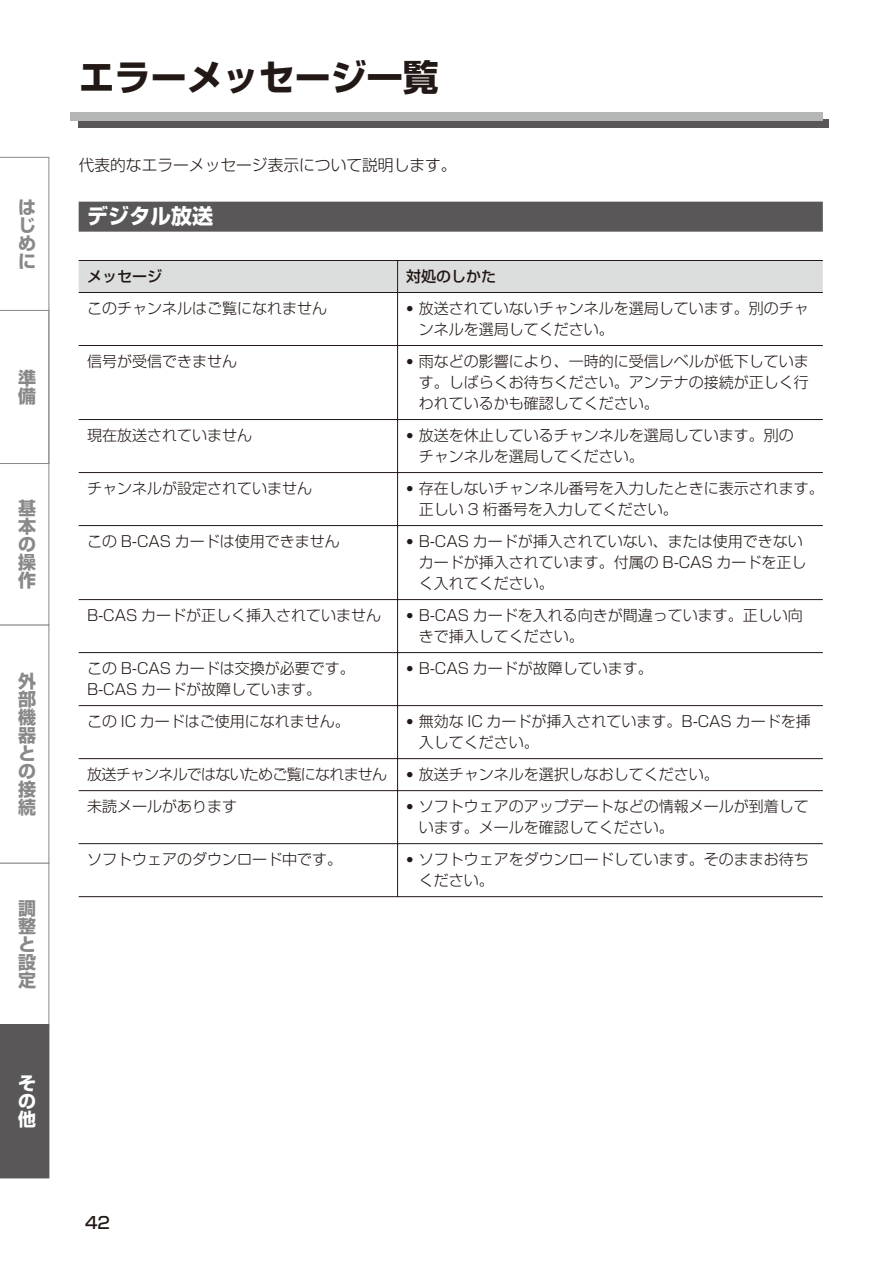
<style>
.page{position:relative;width:893px;height:1263px;background:#fff}
.page>*{position:absolute;margin:0;border:0;box-sizing:border-box;transform-origin:0 0}
.t1{font:36px "Shin Go Pro Bold 90 msp RKSJ H";color:#221815}
.t2{font:21px "Shin Go Pro Bold 90 msp RKSJ H";color:#fff}
.t3{font:18px/18px "Shin Go Pro Bold 90 msp RKSJ V";color:#898989;text-align:justify}
.t4{font:18px/18px "Shin Go Pro Bold 90 msp RKSJ V";color:#fff;text-align:justify}
.t5{font:16.5px "Shin Go Pro Medium 90 msp RKSJ H";color:#221815}
.t6{font:15.75px "Shin Go Pro Light 90 msp RKSJ H";color:#221815}
.t7{font:15px/21px "Shin Go Pro Light 90 msp RKSJ H";color:#221815}
.t8{font:15px "Shin Go Pro Light 90 msp RKSJ H";letter-spacing:-.05em;color:#221815}
.t9{font:15px "Shin Go Pro Medium 90 msp RKSJ H";color:#221815}
.s1{font-family:"Helvetica";font-weight:300}
</style>
<div class="page">
<div style="left:79px;top:119px;width:750px;height:9px;background:#595757"></div>
<div style="left:70px;top:113px;width:753px;height:8px;background:#b5b6b6"></div>
<svg style="left:0;top:157px;width:49px;height:1021px"></svg>
<div style="left:79px;top:202px;width:744px;height:30px;background:#595757"></div>
<div style="left:79px;top:261px;width:744px;height:31px;background:#dcdddd"></div>
<hr style="left:79px;top:260px;width:744px;height:1px;background:#221815">
<hr style="left:79px;top:292px;width:744px;height:1px;background:#221815">
<hr style="left:79px;top:345px;width:744px;height:1px;background:#221815">
<hr style="left:79px;top:419px;width:744px;height:1px;background:#221815">
<hr style="left:79px;top:472px;width:744px;height:1px;background:#221815">
<hr style="left:79px;top:525px;width:744px;height:1px;background:#221815">
<hr style="left:79px;top:599px;width:744px;height:1px;background:#221815">
<hr style="left:79px;top:652px;width:744px;height:1px;background:#221815">
<hr style="left:79px;top:705px;width:744px;height:1px;background:#221815">
<hr style="left:79px;top:758px;width:744px;height:1px;background:#221815">
<hr style="left:79px;top:790px;width:744px;height:1px;background:#221815">
<hr style="left:79px;top:843px;width:744px;height:1px;background:#221815">
<hr style="left:79px;top:896px;width:744px;height:1px;background:#221815">
<hr style="left:397px;top:293px;width:1px;height:52px;background:#221815">
<hr style="left:397px;top:346px;width:1px;height:73px;background:#221815">
<hr style="left:397px;top:420px;width:1px;height:52px;background:#221815">
<hr style="left:397px;top:473px;width:1px;height:52px;background:#221815">
<hr style="left:397px;top:526px;width:1px;height:73px;background:#221815">
<hr style="left:397px;top:600px;width:1px;height:52px;background:#221815">
<hr style="left:397px;top:653px;width:1px;height:52px;background:#221815">
<hr style="left:397px;top:706px;width:1px;height:52px;background:#221815">
<hr style="left:397px;top:759px;width:1px;height:31px;background:#221815">
<hr style="left:397px;top:791px;width:1px;height:52px;background:#221815">
<hr style="left:397px;top:844px;width:1px;height:52px;background:#221815">
<hr style="left:397px;top:261px;width:1px;height:31px;background:#221815">
<p class="t3" style="left:18px;top:196px;width:19px">はじめに</p>
<p class="t3" style="left:18px;top:367px;width:19px">準備</p>
<p class="t3" style="left:18px;top:497px;width:19px">基本の操作</p>
<p class="t3" style="left:18px;top:670px;width:19px">外部機器との接続</p>
<p class="t3" style="left:18px;top:897px;width:19px">調整と設定</p>
<p class="t4" style="left:18px;top:1072px;width:19px">その他</p>
<h1 class="t1" style="left:79px;top:49px;width:362px">エラーメッセージ一覧</h1>
<p class="t6" style="left:79px;top:152px;width:380px">代表的なエラーメッセージ表示について説明します。</p>
<h2 class="t2" style="left:87px;top:200px;width:127px">デジタル放送</h2>
<p class="t9" style="left:87px;top:264px;width:76px">メッセージ</p>
<p class="t9" style="left:406px;top:264px;width:91px">対処のしかた</p>
<p class="t7" style="left:87px;top:296px;width:241px">このチャンネルはご覧になれません</p>
<p class="t7" style="left:419px;top:296px;width:392px;text-indent:-13px"><span class="s1">•</span> 放送されていないチャンネルを選局しています。別のチャンネルを選局してください。</p>
<p class="t7" style="left:87px;top:349px;width:151px">信号が受信できません</p>
<p class="t7" style="left:419px;top:349px;width:392px;text-align:justify;text-indent:-13px"><span class="s1">•</span> 雨などの影響により、一時的に受信レベルが低下しています。しばらくお待ちください。アンテナの接続が正しく行われているかも確認してください。</p>
<p class="t7" style="left:87px;top:423px;width:166px">現在放送されていません</p>
<p class="t7" style="left:419px;top:423px;width:377px;text-indent:-13px"><span class="s1">•</span> 放送を休止しているチャンネルを選局しています。別のチャンネルを選局してください。</p>
<p class="t7" style="left:87px;top:476px;width:226px">チャンネルが設定されていません</p>
<p class="t7" style="left:419px;top:476px;width:407px;text-indent:-13px"><span class="s1">•</span> 存在しないチャンネル番号を入力したときに表示されます。正しい 3 桁番号を入力してください。</p>
<p class="t7" style="left:87px;top:529px;width:254px">この B-CAS カードは使用できません</p>
<p class="t7" style="left:419px;top:529px;width:389px;text-indent:-13px"><span class="s1">•</span> B-CAS カードが挿入されていない、または使用できないカードが挿入されています。付属の B-CAS カードを正しく入れてください。</p>
<p class="t7" style="left:87px;top:603px;width:296px">B-CAS カードが正しく挿入されていません</p>
<p class="t7" style="left:419px;top:603px;width:386px;text-indent:-13px"><span class="s1">•</span> B-CAS カードを入れる向きが間違っています。正しい向きで挿入してください。</p>
<p class="t7" style="left:87px;top:656px;width:269px">この B-CAS カードは交換が必要です。<br>B-CAS カードが故障しています。</p>
<p class="t7" style="left:406px;top:656px;width:248px"><span class="s1">•</span> B-CAS カードが故障しています。</p>
<p class="t7" style="left:87px;top:709px;width:264px">この IC カードはご使用になれません。</p>
<p class="t7" style="left:419px;top:709px;width:393px;text-indent:-13px"><span class="s1">•</span> 無効な IC カードが挿入されています。B-CAS カードを挿入してください。</p>
<p class="t8" style="left:87px;top:762px;width:301px">放送チャンネルではないためご覧になれません</p>
<p class="t7" style="left:406px;top:762px;width:314px"><span class="s1">•</span> 放送チャンネルを選択しなおしてください。</p>
<p class="t7" style="left:87px;top:794px;width:151px">未読メールがあります</p>
<p class="t7" style="left:419px;top:794px;width:392px;text-indent:-13px"><span class="s1">•</span> ソフトウェアのアップデートなどの情報メールが到着しています。メールを確認してください。</p>
<p class="t7" style="left:87px;top:847px;width:256px">ソフトウェアのダウンロード中です。</p>
<p class="t7" style="left:419px;top:847px;width:392px;text-indent:-13px"><span class="s1">•</span> ソフトウェアをダウンロードしています。そのままお待ちください。</p>
<p class="t5" style="left:85px;top:1209px;width:27px">42</p>
</div>
